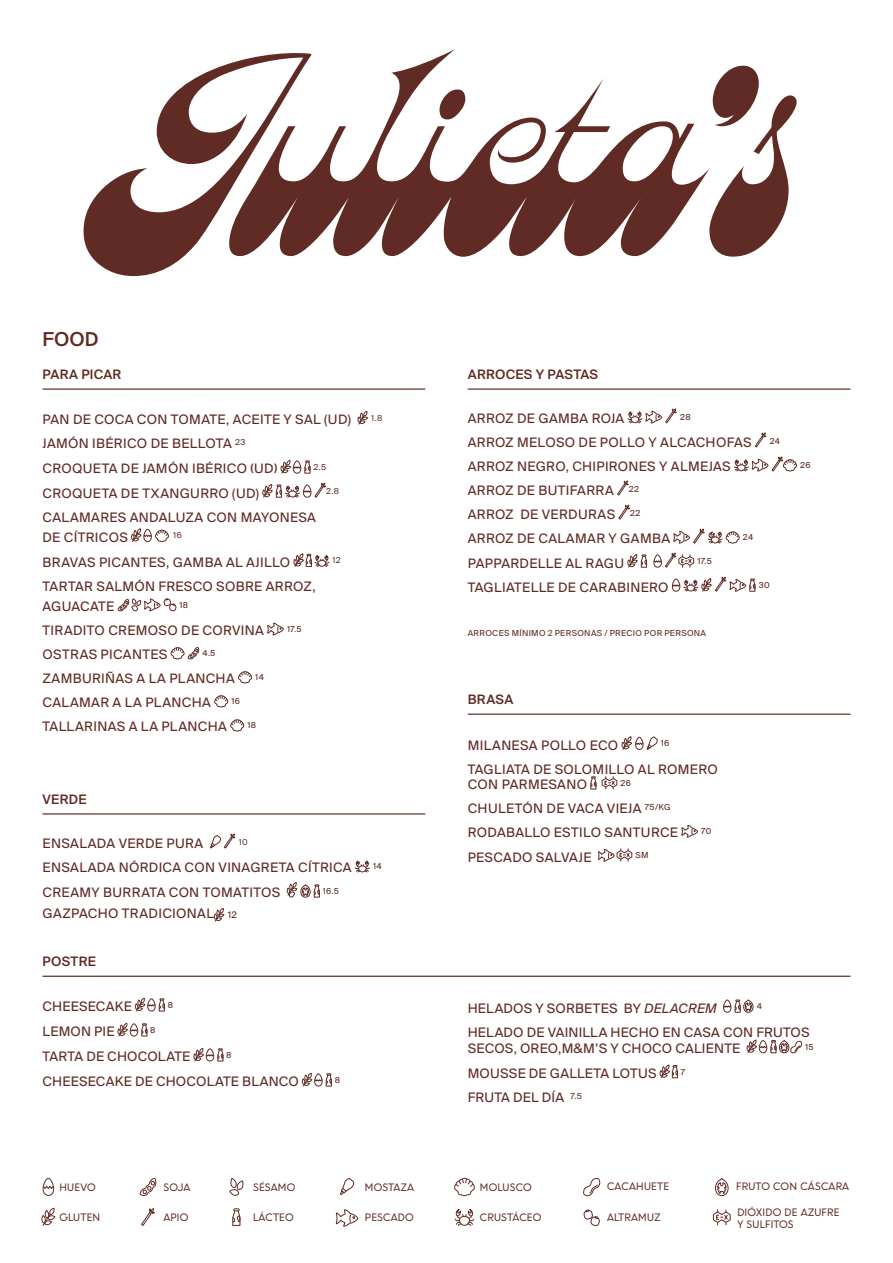
<style>
.page{position:relative;width:893px;height:1263px;background:#fff}
.page>*{position:absolute;margin:0;border:0;box-sizing:border-box;transform-origin:0 0}
.t1{font:500 21px "Suisse BP Intl";color:#602b24}
.t2{font:14.25px/20.2px "Suisse BP Intl";letter-spacing:.02em;color:#602b24}
.t3{font:500 14.25px "Suisse BP Intl";letter-spacing:.02em;color:#602b24}
.Nombre{font:9.75px "U8";letter-spacing:.025em;color:#602b24}
.t4{font:9px "Suisse BP Intl";letter-spacing:.035em;color:#602b24}
.s1{font-size:10.05px}
.s2{font-style:italic}
</style>
<div class="page">
<svg style="left:358px;top:411px;width:10px;height:14px"></svg>
<svg style="left:281px;top:460px;width:30px;height:14px"></svg>
<svg style="left:262px;top:482px;width:64px;height:16px"></svg>
<svg style="left:131px;top:528px;width:38px;height:14px"></svg>
<svg style="left:293px;top:553px;width:37px;height:14px"></svg>
<svg style="left:117px;top:598px;width:59px;height:14px"></svg>
<svg style="left:267px;top:622px;width:17px;height:14px"></svg>
<svg style="left:171px;top:647px;width:28px;height:13px"></svg>
<svg style="left:238px;top:671px;width:14px;height:13px"></svg>
<svg style="left:215px;top:695px;width:13px;height:13px"></svg>
<svg style="left:231px;top:719px;width:13px;height:13px"></svg>
<hr style="left:43px;top:388px;width:382px;height:2px;background:#602b24">
<svg style="left:210px;top:833px;width:25px;height:16px"></svg>
<svg style="left:355px;top:861px;width:15px;height:12px"></svg>
<svg style="left:287px;top:882px;width:33px;height:16px"></svg>
<svg style="left:214px;top:908px;width:11px;height:14px"></svg>
<hr style="left:43px;top:813px;width:382px;height:1px;background:#602b24">
<svg style="left:627px;top:408px;width:50px;height:16px"></svg>
<svg style="left:755px;top:432px;width:11px;height:16px"></svg>
<svg style="left:734px;top:456px;width:63px;height:16px"></svg>
<svg style="left:617px;top:480px;width:12px;height:16px"></svg>
<svg style="left:618px;top:504px;width:12px;height:16px"></svg>
<svg style="left:627px;top:554px;width:20px;height:14px"></svg>
<svg style="left:653px;top:528px;width:87px;height:40px"></svg>
<svg style="left:672px;top:576px;width:84px;height:16px"></svg>
<hr style="left:468px;top:388px;width:382px;height:2px;background:#602b24">
<svg style="left:622px;top:736px;width:36px;height:14px"></svg>
<svg style="left:590px;top:776px;width:27px;height:14px"></svg>
<svg style="left:681px;top:825px;width:17px;height:13px"></svg>
<svg style="left:598px;top:849px;width:34px;height:13px"></svg>
<hr style="left:468px;top:713px;width:382px;height:2px;background:#602b24">
<svg style="left:135px;top:997px;width:30px;height:15px"></svg>
<svg style="left:118px;top:1022px;width:30px;height:15px"></svg>
<svg style="left:194px;top:1047px;width:30px;height:15px"></svg>
<svg style="left:302px;top:1073px;width:30px;height:14px"></svg>
<svg style="left:723px;top:999px;width:31px;height:14px"></svg>
<svg style="left:747px;top:1039px;width:55px;height:15px"></svg>
<svg style="left:660px;top:1064px;width:18px;height:14px"></svg>
<hr style="left:43px;top:976px;width:807px;height:1px;background:#602b24">
<svg style="left:84px;top:49px;width:713px;height:227px"></svg>
<svg style="left:139px;top:1178px;width:17px;height:18px"></svg>
<svg style="left:141px;top:1208px;width:14px;height:18px"></svg>
<svg style="left:715px;top:1178px;width:14px;height:18px"></svg>
<svg style="left:713px;top:1210px;width:18px;height:15px"></svg>
<svg style="left:42px;top:1177px;width:12px;height:19px"></svg>
<div style="left:41px;top:1215px;width:5px;height:8px;border:1px solid #602b24;border-radius:50%"></div>
<svg style="left:42px;top:1207px;width:14px;height:19px"></svg>
<svg style="left:229px;top:1178px;width:14px;height:18px"></svg>
<svg style="left:232px;top:1208px;width:9px;height:18px"></svg>
<svg style="left:340px;top:1178px;width:14px;height:18px"></svg>
<svg style="left:335px;top:1209px;width:24px;height:18px"></svg>
<svg style="left:454px;top:1178px;width:21px;height:18px"></svg>
<svg style="left:454px;top:1209px;width:21px;height:17px"></svg>
<svg style="left:583px;top:1178px;width:17px;height:19px"></svg>
<svg style="left:583px;top:1209px;width:17px;height:17px"></svg>
<p class="t1" style="left:43px;top:326px;width:58px">FOOD</p>
<p class="t3" style="left:43px;top:366px;width:80px">PARA PICAR</p>
<p class="t2" style="left:43px;top:409px;width:310px">PAN DE COCA CON TOMATE, ACEITE Y SAL (UD)</p>
<p class="t4" style="left:371px;top:413px;width:13px">1.8</p>
<p class="t2" style="left:43px;top:433px;width:204px">JAMÓN IBÉRICO DE BELLOTA <sup>23</sup></p>
<p class="t2" style="left:43px;top:458px;width:236px">CROQUETA DE JAMÓN IBÉRICO (UD)</p>
<p class="t4" style="left:313px;top:462px;width:14px">2.5</p>
<p class="t2" style="left:43px;top:482px;width:218px">CROQUETA DE TXANGURRO (UD)</p>
<p class="t4" style="left:326px;top:486px;width:15px">2.8</p>
<p class="t2" style="left:43px;top:506px;width:275px">CALAMARES ANDALUZA CON MAYONESA<br>DE CÍTRICOS</p>
<p class="t4" style="left:173px;top:530px;width:10px">16</p>
<p class="t2" style="left:43px;top:552px;width:249px">BRAVAS PICANTES, GAMBA AL AJILLO</p>
<p class="t4" style="left:333px;top:555px;width:10px">12</p>
<p class="t2" style="left:43px;top:576px;width:275px">TARTAR SALMÓN FRESCO SOBRE ARROZ,<br>AGUACATE</p>
<p class="t4" style="left:180px;top:599px;width:10px">18</p>
<p class="t2" style="left:43px;top:620px;width:223px">TIRADITO CREMOSO DE CORVINA</p>
<p class="t4" style="left:287px;top:623px;width:16px">17.5</p>
<p class="t2" style="left:43px;top:644px;width:126px">OSTRAS PICANTES</p>
<p class="t4" style="left:202px;top:647px;width:14px">4.5</p>
<p class="t2" style="left:43px;top:668px;width:194px">ZAMBURIÑAS A LA PLANCHA</p>
<p class="t4" style="left:255px;top:671px;width:10px">14</p>
<p class="t2" style="left:43px;top:692px;width:170px">CALAMAR A LA PLANCHA</p>
<p class="t4" style="left:231px;top:696px;width:10px">16</p>
<p class="t2" style="left:43px;top:716px;width:186px">TALLARINAS A LA PLANCHA</p>
<p class="t4" style="left:247px;top:720px;width:10px">18</p>
<p class="t3" style="left:43px;top:791px;width:46px">VERDE</p>
<p class="t2" style="left:43px;top:833px;width:162px">ENSALADA VERDE PURA</p>
<p class="t4" style="left:239px;top:837px;width:10px">10</p>
<p class="t2" style="left:43px;top:857px;width:311px">ENSALADA NÓRDICA CON VINAGRETA CÍTRICA</p>
<p class="t4" style="left:373px;top:861px;width:10px">14</p>
<p class="t2" style="left:43px;top:882px;width:239px">CREAMY BURRATA CON TOMATITOS</p>
<p class="t4" style="left:323px;top:886px;width:18px">16.5</p>
<p class="t2" style="left:43px;top:903px;width:196px">GAZPACHO TRADICIONAL <span class="s1">12</span></p>
<p class="t3" style="left:43px;top:953px;width:55px">POSTRE</p>
<p class="t2" style="left:43px;top:996px;width:91px">CHEESECAKE</p>
<p class="t4" style="left:168px;top:999px;width:7px">8</p>
<p class="t2" style="left:43px;top:1021px;width:73px">LEMON PIE</p>
<p class="t4" style="left:150px;top:1024px;width:7px">8</p>
<p class="t2" style="left:43px;top:1046px;width:149px">TARTA DE CHOCOLATE</p>
<p class="t4" style="left:226px;top:1050px;width:7px">8</p>
<p class="t2" style="left:43px;top:1071px;width:258px">CHEESECAKE DE CHOCOLATE BLANCO</p>
<p class="t4" style="left:335px;top:1075px;width:7px">8</p>
<p class="Nombre" style="left:59px;top:1180px;width:38px">HUEVO</p>
<p class="Nombre" style="left:59px;top:1210px;width:42px">GLUTEN</p>
<p class="Nombre" style="left:163px;top:1180px;width:28px">SOJA</p>
<p class="Nombre" style="left:163px;top:1210px;width:27px">APIO</p>
<p class="Nombre" style="left:253px;top:1180px;width:44px">SÉSAMO</p>
<p class="Nombre" style="left:253px;top:1210px;width:42px">LÁCTEO</p>
<p class="Nombre" style="left:365px;top:1180px;width:51px">MOSTAZA</p>
<p class="Nombre" style="left:365px;top:1210px;width:50px">PESCADO</p>
<p class="t3" style="left:468px;top:366px;width:132px">ARROCES Y PASTAS</p>
<p class="t2" style="left:468px;top:408px;width:158px">ARROZ DE GAMBA ROJA</p>
<p class="t4" style="left:680px;top:411px;width:12px">28</p>
<p class="t2" style="left:468px;top:432px;width:285px">ARROZ MELOSO DE POLLO Y ALCACHOFAS</p>
<p class="t4" style="left:770px;top:435px;width:12px">24</p>
<p class="t2" style="left:468px;top:456px;width:264px">ARROZ NEGRO, CHIPIRONES Y ALMEJAS</p>
<p class="t4" style="left:800px;top:460px;width:12px">26</p>
<p class="t2" style="left:468px;top:480px;width:173px">ARROZ DE BUTIFARRA <sup>22</sup></p>
<p class="t2" style="left:468px;top:504px;width:174px">ARROZ DE VERDURAS <sup>22</sup></p>
<p class="t2" style="left:468px;top:528px;width:204px">ARROZ DE CALAMAR Y GAMBA</p>
<p class="t4" style="left:743px;top:532px;width:12px">24</p>
<p class="t2" style="left:468px;top:552px;width:158px">PAPPARDELLE AL RAGU</p>
<p class="t4" style="left:697px;top:556px;width:16px">17.5</p>
<p class="t2" style="left:468px;top:576px;width:202px">TAGLIATELLE DE CARABINERO</p>
<p class="t4" style="left:759px;top:580px;width:12px">30</p>
<p class="t4" style="left:468px;top:628px;width:240px">ARROCES MÍNIMO 2 PERSONAS / PRECIO POR PERSONA</p>
<p class="t3" style="left:468px;top:691px;width:47px">BRASA</p>
<p class="t2" style="left:468px;top:735px;width:152px">MILANESA POLLO ECO</p>
<p class="t4" style="left:661px;top:738px;width:10px">16</p>
<p class="t2" style="left:468px;top:761px;width:251px;line-height:15.6px">TAGLIATA DE SOLOMILLO AL ROMERO<br>CON PARMESANO</p>
<p class="t4" style="left:621px;top:778px;width:12px">26</p>
<p class="t2" style="left:468px;top:798px;width:204px">CHULETÓN DE VACA VIEJA <sup>75/KG</sup></p>
<p class="t2" style="left:468px;top:822px;width:212px">RODABALLO ESTILO SANTURCE</p>
<p class="t4" style="left:701px;top:826px;width:12px">70</p>
<p class="t2" style="left:468px;top:846px;width:125px">PESCADO SALVAJE</p>
<p class="t4" style="left:635px;top:850px;width:15px">SM</p>
<p class="t2" style="left:468px;top:997px;width:251px">HELADOS Y SORBETES BY <span class="s2">DELACREM</span></p>
<p class="t4" style="left:757px;top:1001px;width:7px">4</p>
<p class="t2" style="left:468px;top:1023px;width:343px;line-height:16.5px">HELADO DE VAINILLA HECHO EN CASA CON FRUTOS<br>SECOS, OREO,M&amp;M’S Y CHOCO CALIENTE</p>
<p class="t4" style="left:805px;top:1041px;width:10px">15</p>
<p class="t2" style="left:468px;top:1063px;width:190px">MOUSSE DE GALLETA LOTUS</p>
<p class="t4" style="left:681px;top:1066px;width:6px">7</p>
<p class="t2" style="left:468px;top:1087px;width:116px">FRUTA DEL DÍA <sup>7.5</sup></p>
<p class="Nombre" style="left:480px;top:1180px;width:53px">MOLUSCO</p>
<p class="Nombre" style="left:480px;top:1210px;width:63px">CRUSTÁCEO</p>
<p class="Nombre" style="left:607px;top:1179px;width:63px">CACAHUETE</p>
<p class="Nombre" style="left:607px;top:1210px;width:55px">ALTRAMUZ</p>
<p class="Nombre" style="left:736px;top:1179px;width:114px">FRUTO CON CÁSCARA</p>
<p class="Nombre" style="left:737px;top:1205px;width:104px">DIÓXIDO DE AZUFRE</p>
<p class="Nombre" style="left:737px;top:1216px;width:58px">Y SULFITOS</p>
</div>
